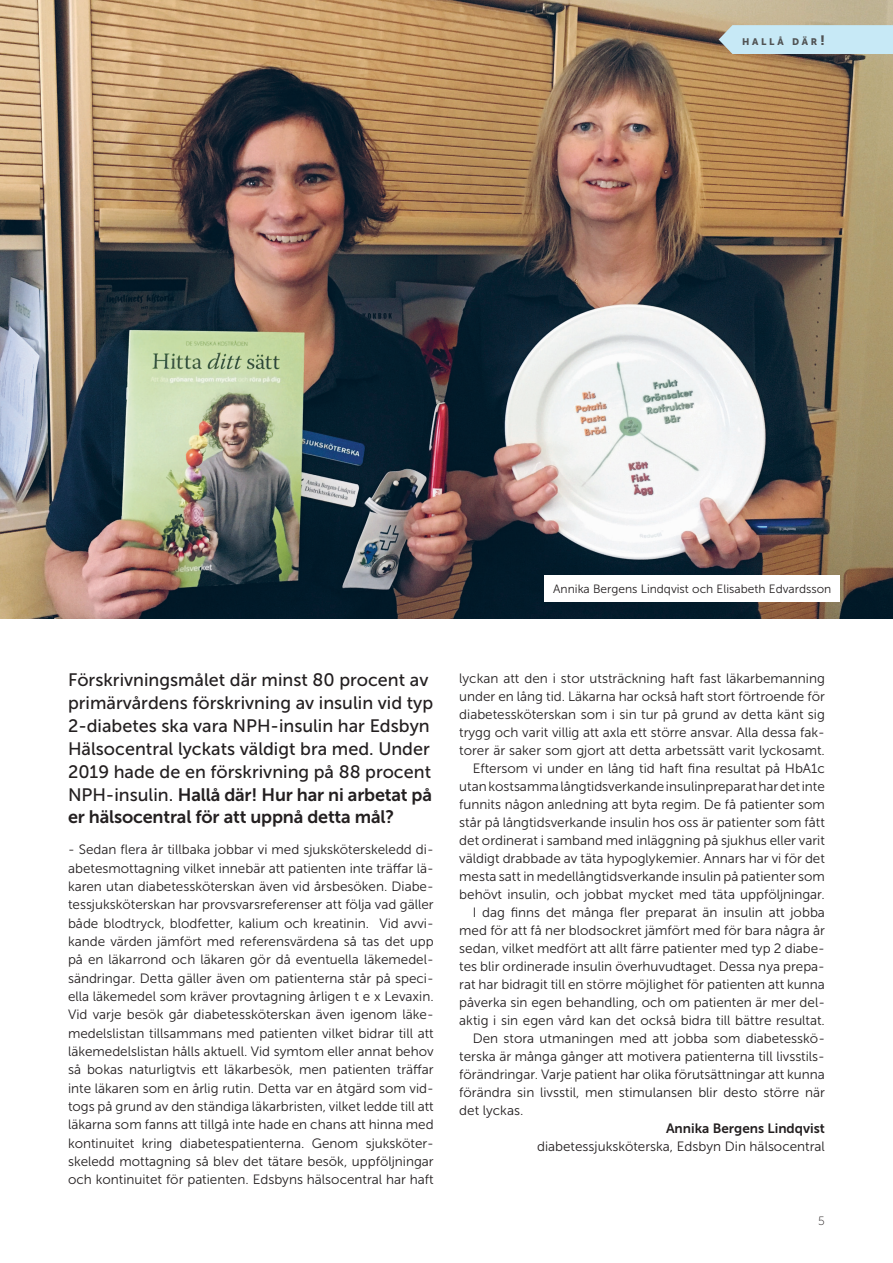
<style>
.page{position:relative;width:893px;height:1263px;background:#fff}
.page>*{position:absolute;margin:0;border:0;box-sizing:border-box;transform-origin:0 0}
.t1{font:18px/22.8px "Museo Sans 500";color:#231f20}
.t2{font:18px/22.8px "Museo Sans 700";letter-spacing:-.01em;color:#231f20}
.t3{font:13.5px/18.3px "Museo Sans 300";color:#231f20}
.t4{font:13.5px "Museo Sans 700";color:#231f20}
.t5{font:12px "Museo Sans 300";color:#231f20}
.t6{font:12px "Museo Sans 100";color:#231f20}
.t7{font:9.45px "Museo Sans 900";letter-spacing:.285em;color:#505253}
.s1{font-size:13.5px}
.s2{font-family:"Museo Sans 500"}
</style>
<div class="page">
<img style="left:0;top:0;width:893px;height:618px">
<div style="left:545px;top:576px;width:295px;height:26px;background:#fff"></div>
<svg style="left:719px;top:25px;width:174px;height:29px"></svg>
<p class="t7" style="left:742px;top:36px;width:84px">hallå där<span class="s1">!</span></p>
<p class="t5" style="left:553px;top:583px;width:280px">Annika Bergens Lindqvist och Elisabeth Edvardsson</p>
<h1 class="t1" style="left:68px;top:669px;width:367px">Förskrivningsmålet där minst 80 procent av primärvårdens förskrivning av insulin vid typ 2-diabetes ska vara NPH-insulin har Edsbyn Hälsocentral lyckats väldigt bra med. Under 2019 hade de en förskrivning på 88 procent</h1>
<h1 class="t2" style="left:68px;top:783px;width:366px"><span class="s2">NPH-insulin.</span> Hallå där! Hur har ni arbetat på er hälsocentral för att uppnå detta mål?</h1>
<p class="t3" style="left:68px;top:841px;width:367px">- Sedan flera år tillbaka jobbar vi med sjuksköterskeledd di&shy;abetesmottagning vilket innebär att patienten inte träffar lä&shy;karen utan diabetessköterskan även vid årsbesöken. Diabe&shy;tessjuksköterskan har provsvarsreferenser att följa vad gäller både blodtryck, blodfetter, kalium och kreatinin. Vid avvi&shy;kande värden jämfört med referensvärdena så tas det upp på en läkarrond och läkaren gör då eventuella läkemedel&shy;sändringar. Detta gäller även om patienterna står på speci&shy;ella läkemedel som kräver provtagning årligen t e x Levaxin.<br>Vid varje besök går diabetessköterskan även igenom läke&shy;medelslistan tillsammans med patienten vilket bidrar till att läkemedelslistan hålls aktuell. Vid symtom eller annat behov så bokas naturligtvis ett läkarbesök, men patienten träffar inte läkaren som en årlig rutin. Detta var en åtgärd som vid&shy;togs på grund av den ständiga läkarbristen, vilket ledde till att läkarna som fanns att tillgå inte hade en chans att hinna med kontinuitet kring diabetespatienterna. Genom sjuksköter&shy;skeledd mottagning så blev det tätare besök, uppföljningar och kontinuitet för patienten. Edsbyns hälsocentral har haft</p>
<p class="t3" style="left:459px;top:669px;width:367px">lyckan att den i stor utsträckning haft fast läkarbemanning</p>
<p class="t3" style="left:459px;top:687px;width:367px">under en lång tid. Läkarna har också haft stort förtroende för</p>
<p class="t3" style="left:459px;top:705px;width:367px">diabetessköterskan som i sin tur på grund av detta känt sig</p>
<p class="t3" style="left:459px;top:723px;width:367px">trygg och varit villig att axla ett större ansvar. Alla dessa fak-</p>
<p class="t3" style="left:459px;top:741px;width:365px">torer är saker som gjort att detta arbetssätt varit lyckosamt.</p>
<p class="t3" style="left:473px;top:759px;width:354px">Eftersom vi under en lång tid haft fina resultat på HbA1c</p>
<p class="t3" style="left:459px;top:777px;width:367px">utan kostsamma långtidsverkande insulinpreparat har det inte</p>
<p class="t3" style="left:459px;top:795px;width:367px">funnits någon anledning att byta regim. De få patienter som</p>
<p class="t3" style="left:459px;top:813px;width:367px">står på långtidsverkande insulin hos oss är patienter som fått</p>
<p class="t3" style="left:459px;top:831px;width:367px">det ordinerat i samband med inläggning på sjukhus eller varit</p>
<p class="t3" style="left:459px;top:849px;width:367px">väldigt drabbade av täta hypoglykemier. Annars har vi för det</p>
<p class="t3" style="left:459px;top:867px;width:367px">mesta satt in medellångtidsverkande insulin på patienter som</p>
<p class="t3" style="left:459px;top:885px;width:365px">behövt insulin, och jobbat mycket med täta uppföljningar.</p>
<p class="t3" style="left:473px;top:903px;width:354px">I dag finns det många fler preparat än insulin att jobba</p>
<p class="t3" style="left:459px;top:921px;width:367px">med för att få ner blodsockret jämfört med för bara några år</p>
<p class="t3" style="left:459px;top:939px;width:367px">sedan, vilket medfört att allt färre patienter med typ 2 diabe-</p>
<p class="t3" style="left:459px;top:957px;width:367px">tes blir ordinerade insulin överhuvudtaget. Dessa nya prepa-</p>
<p class="t3" style="left:459px;top:975px;width:367px">rat har bidragit till en större möjlighet för patienten att kunna</p>
<p class="t3" style="left:459px;top:993px;width:367px">påverka sin egen behandling, och om patienten är mer del-</p>
<p class="t3" style="left:459px;top:1011px;width:365px">aktig i sin egen vård kan det också bidra till bättre resultat.</p>
<p class="t3" style="left:473px;top:1029px;width:354px">Den stora utmaningen med att jobba som diabetesskö-</p>
<p class="t3" style="left:459px;top:1047px;width:367px">terska är många gånger att motivera patienterna till livsstils-</p>
<p class="t3" style="left:459px;top:1065px;width:367px">förändringar. Varje patient har olika förutsättningar att kunna</p>
<p class="t3" style="left:459px;top:1083px;width:367px">förändra sin livsstil, men stimulansen blir desto större när</p>
<p class="t3" style="left:459px;top:1101px;width:63px">det lyckas.</p>
<p class="t4" style="left:666px;top:1121px;width:160px">Annika Bergens Lindqvist</p>
<p class="t3" style="left:537px;top:1137px;width:289px">diabetessjuksköterska, Edsbyn Din hälsocentral</p>
<p class="t6" style="left:818px;top:1214px;width:8px">5</p>
</div>
